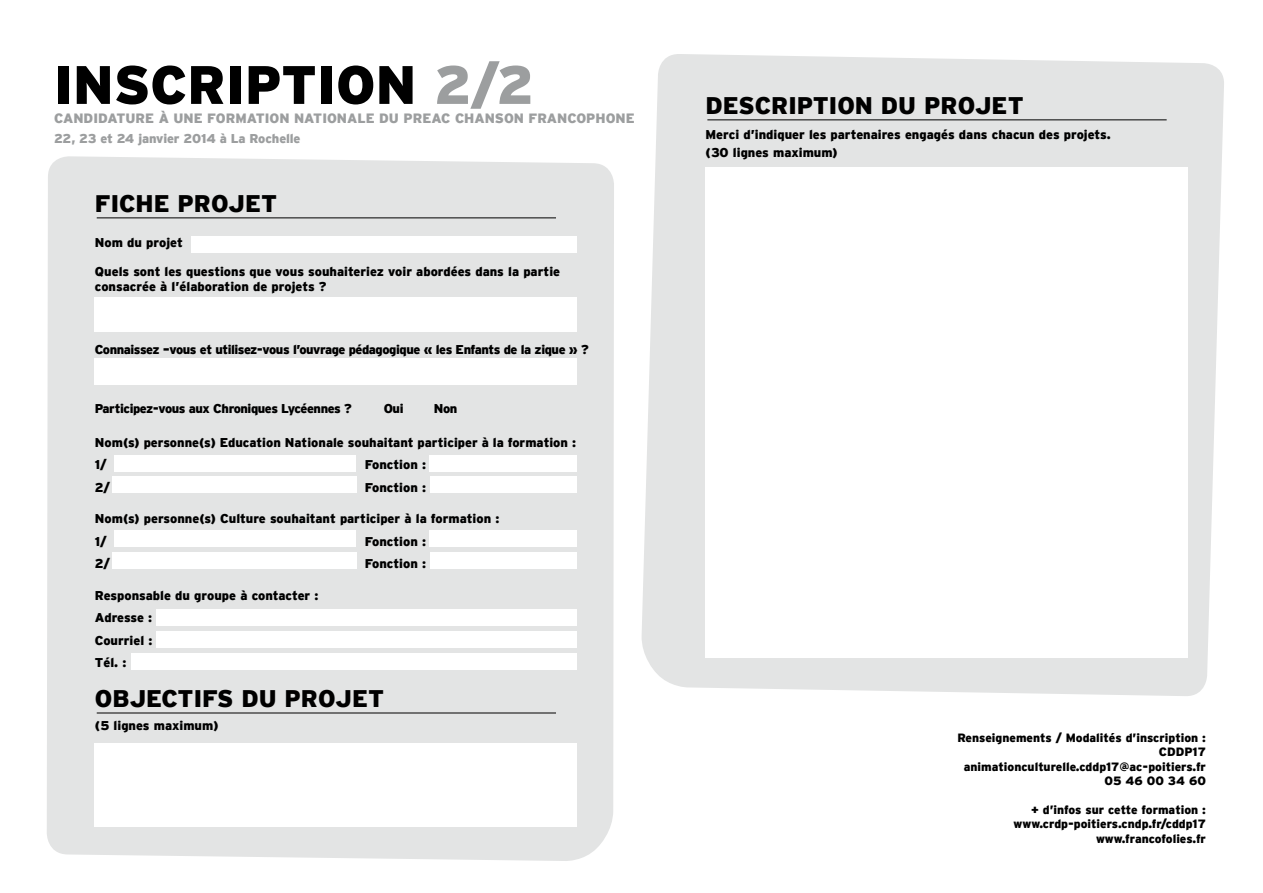
<style>
.page{position:relative;width:1263px;height:893px;background:#fff}
.page>*{position:absolute;margin:0;border:0;box-sizing:border-box;transform-origin:0 0}
.t1{font:900 54px "Interstate";color:#000}
.t2{font:900 24px "Interstate";color:#000}
.t3{font:900 13.5px "Interstate";color:#9c9e9f}
.t4{font:900 12.75px/22.5px "Interstate";color:#000}
.t5{font:900 12.75px "Interstate";letter-spacing:-.035em;color:#000}
.t6{font:900 12.75px "Interstate";letter-spacing:-.01em;color:#9c9e9f}
.t7{font:900 12px/14.4px "Interstate";color:#000;text-align:right}
.s1{color:#9c9e9f}
</style>
<div class="page">
<div style="left:47px;top:156px;width:567px;height:705px;background:#e3e4e4"></div>
<svg style="left:641px;top:54px;width:583px;height:642px;background:#e6e7e7"></svg>
<hr style="left:97px;top:217px;width:459px;height:1px;background:#000">
<hr style="left:707px;top:119px;width:460px;height:1px;background:#000">
<hr style="left:97px;top:713px;width:459px;height:1px;background:#000">
<div style="left:114px;top:455px;width:242px;height:17px;background:#fff"></div>
<div style="left:114px;top:531px;width:242px;height:16px;background:#fff"></div>
<div style="left:429px;top:455px;width:148px;height:17px;background:#fff"></div>
<div style="left:429px;top:531px;width:148px;height:16px;background:#fff"></div>
<div style="left:112px;top:477px;width:245px;height:16px;background:#fff"></div>
<div style="left:112px;top:552px;width:245px;height:16px;background:#fff"></div>
<div style="left:157px;top:609px;width:420px;height:17px;background:#fff"></div>
<div style="left:157px;top:632px;width:420px;height:16px;background:#fff"></div>
<div style="left:131px;top:654px;width:446px;height:16px;background:#fff"></div>
<div style="left:95px;top:743px;width:482px;height:83px;background:#fff"></div>
<div style="left:705px;top:167px;width:482px;height:490px;background:#fff"></div>
<div style="left:431px;top:477px;width:146px;height:16px;background:#fff"></div>
<div style="left:431px;top:552px;width:146px;height:16px;background:#fff"></div>
<div style="left:191px;top:236px;width:386px;height:16px;background:#fff"></div>
<div style="left:95px;top:297px;width:482px;height:35px;background:#fff"></div>
<div style="left:95px;top:359px;width:482px;height:26px;background:#fff"></div>
<h1 class="t1" style="left:54px;top:54px;width:97px">inscr</h1>
<h1 class="t1" style="left:226px;top:54px;width:310px">iption <span class="s1">2/2</span></h1>
<p class="t3" style="left:54px;top:111px;width:82px">Candidature</p>
<p class="t3" style="left:159px;top:111px;width:78px">à une forma</p>
<p class="t3" style="left:256px;top:111px;width:102px">tion nationale</p>
<p class="t3" style="left:379px;top:111px;width:160px">du PREAC Chanson fra</p>
<p class="t3" style="left:557px;top:111px;width:77px">ncophone</p>
<p class="t6" style="left:54px;top:131px;width:248px">22, 23 et 24 janvier 2014 à La Rochelle</p>
<h2 class="t2" style="left:95px;top:190px;width:42px">fiche</h2>
<h2 class="t2" style="left:178px;top:190px;width:101px">projet</h2>
<p class="t4" style="left:95px;top:231px;width:89px">Nom du projet</p>
<p class="t4" style="left:95px;top:263px;width:467px;line-height:15.3px">Quels sont les questions que vous souhaiteriez voir abordées dans la partie consacrée à l’élaboration de projets ?</p>
<p class="t5" style="left:95px;top:342px;width:495px">Connaissez –vous et utilisez-vous l’ouvrage pédagogique « les Enfants de la zique » ?</p>
<p class="t5" style="left:95px;top:401px;width:258px">Participez-vous aux Chroniques Lycéennes ?</p>
<p class="t4" style="left:384px;top:397px;width:21px">Oui</p>
<p class="t4" style="left:434px;top:397px;width:25px">Non</p>
<p class="t4" style="left:95px;top:431px;width:483px">Nom(s) personne(s) Education Nationale souhaitant participer à la formation :<br>1/</p>
<p class="t4" style="left:365px;top:453px;width:63px">Fonction :</p>
<p class="t4" style="left:95px;top:476px;width:17px">2/</p>
<p class="t4" style="left:365px;top:476px;width:63px">Fonction :</p>
<p class="t4" style="left:95px;top:507px;width:406px">Nom(s) personne(s) Culture souhaitant participer à la formation :<br>1/</p>
<p class="t4" style="left:365px;top:530px;width:63px">Fonction :</p>
<p class="t4" style="left:95px;top:552px;width:17px">2/</p>
<p class="t4" style="left:365px;top:552px;width:63px">Fonction :</p>
<p class="t4" style="left:95px;top:584px;width:225px">Responsable du groupe à contacter :<br>Adresse :<br>Courriel :<br>Tél. :</p>
<h2 class="t2" style="left:95px;top:685px;width:291px">objectifs du projet</h2>
<p class="t4" style="left:95px;top:714px;width:125px">(5 lignes maximum)</p>
<h2 class="t2" style="left:705px;top:92px;width:35px">descr</h2>
<h2 class="t2" style="left:788px;top:92px;width:237px">iption du projet</h2>
<p class="t4" style="left:705px;top:123px;width:407px">Merci d’indiquer les partenaires engagés dans chacun des projets.</p>
<p class="t4" style="left:705px;top:142px;width:134px">(30 lignes maximum)</p>
<p class="t7" style="left:957px;top:730px;width:250px">Renseignements / Modalités d’inscription :<br>CDDP17 animationculturelle.cddp17@ac-poitiers.fr<br>05 46 00 34 60</p>
<p class="t7" style="left:1014px;top:802px;width:194px">+ d’infos sur cette formation : www.crdp-poitiers.cndp.fr/cddp17 www.francofolies.fr</p>
</div>
